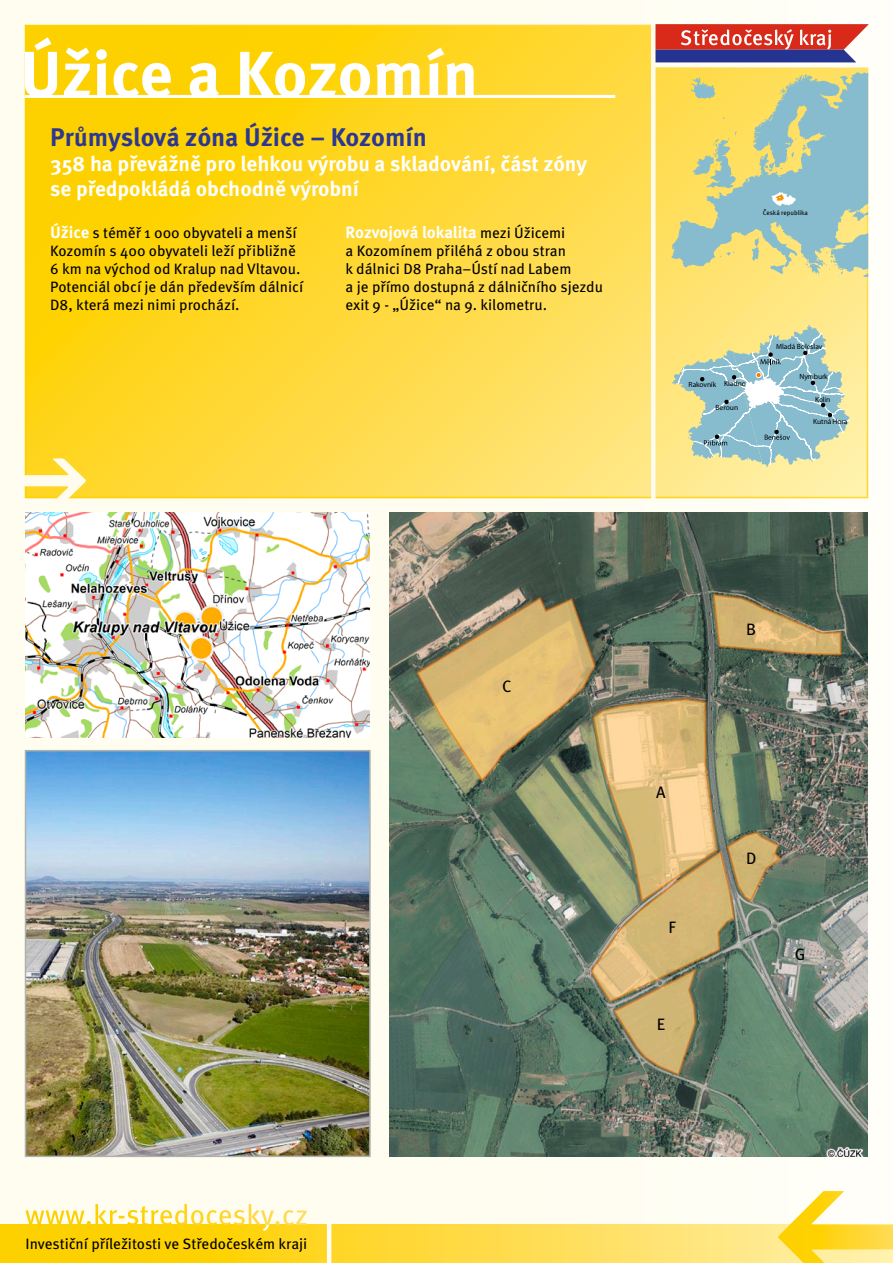
<style>
.page{position:relative;width:893px;height:1263px;background:#fffdef}
.page>*{position:absolute;margin:0;border:0;box-sizing:border-box;transform-origin:0 0}
.t1{font:700 64.5px "Meta Pro";color:#fff}
.t2{font:700 25.5px "Meta Pro";color:#2c3792}
.t3{font:700 21px/25.2px "Meta Pro";color:#fff}
.t4{font:700 16.5px "Meta Pro";letter-spacing:-.005em;color:#fff}
.t5{font:16.5px "Meta Pro";color:#000}
.t6{font:15px/18px "Meta Pro";color:#000}
.t7{font:7.5px "Myriad Pro";color:#000}
.t8{font:6.45px "Meta Pro";letter-spacing:-.005em;color:#000}
.s1{font-weight:700;font-size:16.5px;color:#fff}
.s2{font-weight:400;font-size:15px;color:#000}
</style>
<div class="page">
<svg style="left:24px;top:24px;width:845px;height:475px;background:#fed937"></svg>
<svg style="left:24px;top:458px;width:63px;height:41px"></svg>
<img style="left:26px;top:512px;width:344px;height:226px">
<img style="left:390px;top:512px;width:477px;height:644px">
<img style="left:28px;top:753px;width:340px;height:401px">
<div style="left:25px;top:750px;width:346px;height:407px;border:2px solid #afb1ad"></div>
<hr style="left:25px;top:95px;width:590px;height:3px;background:#fff">
<svg style="left:671px;top:72px;width:197px;height:205px;background:#c1cd9a"></svg>
<hr style="left:651px;top:23px;width:4px;height:477px;background:#fffcee">
<svg style="left:655px;top:24px;width:214px;height:38px;background:#aa5264"></svg>
<svg style="left:672px;top:325px;width:178px;height:142px;background:#bbcfb7"></svg>
<svg style="left:0;top:1225px;width:777px;height:38px;background:#fed937"></svg>
<svg style="left:777px;top:1191px;width:116px;height:72px"></svg>
<hr style="left:327px;top:1223px;width:4px;height:40px;background:#fffdf2">
<svg style="left:95px;top:1204px;width:156px;height:21px"></svg>
<svg style="left:261px;top:1210px;width:46px;height:21px"></svg>
<p class="t1" style="left:20px;top:33px;width:460px">Úžice a Kozomín</p>
<p class="t2" style="left:50px;top:121px;width:378px">Průmyslová zóna Úžice – Kozomín</p>
<p class="t3" style="left:50px;top:152px;width:538px">358 ha převážně pro lehkou výrobu a skladování, část zóny se předpokládá obchodně výrobní</p>
<p class="t6" style="left:50px;top:224px;width:255px"><span class="s1">Úžice</span> s téměř 1 000 obyvateli a menší Kozomín s 400 obyvateli leží přibližně 6 km na východ od Kralup nad Vltavou.<br>Potenciál obcí je dán především dálnicí D8, která mezi nimi prochází.</p>
<p class="t4" style="left:346px;top:222px;width:221px">Rozvojová lokalita <span class="s2">mezi Úžicemi</span></p>
<p class="t6" style="left:346px;top:242px;width:259px">a Kozomínem přiléhá z obou stran<br>k dálnici D8 Praha–Ústí nad Labem<br>a je přímo dostupná z dálničního sjezdu exit 9 - „Úžice“ na 9. kilometru.</p>
<p class="t8" style="left:763px;top:209px;width:47px">Česká republika</p>
<p class="t7" style="left:689px;top:381px;width:59px">Rakovník Kladno</p>
<p class="t7" style="left:715px;top:403px;width:24px">Beroun</p>
<p class="t7" style="left:776px;top:342px;width:48px">Mladá Boleslav</p>
<p class="t7" style="left:799px;top:373px;width:30px">Nymburk</p>
<p class="t7" style="left:813px;top:417px;width:36px">Kutná Hora</p>
<p class="t7" style="left:815px;top:395px;width:17px">Kolín</p>
<p class="t5" style="left:502px;top:675px;width:11px">C</p>
<p class="t5" style="left:656px;top:782px;width:11px">A</p>
<p class="t5" style="left:669px;top:917px;width:9px">F</p>
<p class="t5" style="left:657px;top:1013px;width:10px">E</p>
<p class="t5" style="left:746px;top:619px;width:12px">B</p>
<p class="t5" style="left:746px;top:848px;width:12px">D</p>
<p class="t5" style="left:795px;top:943px;width:12px">G</p>
<p class="t6" style="left:26px;top:1235px;width:283px">Investiční příležitosti ve Středočeském kraji</p>
</div>
